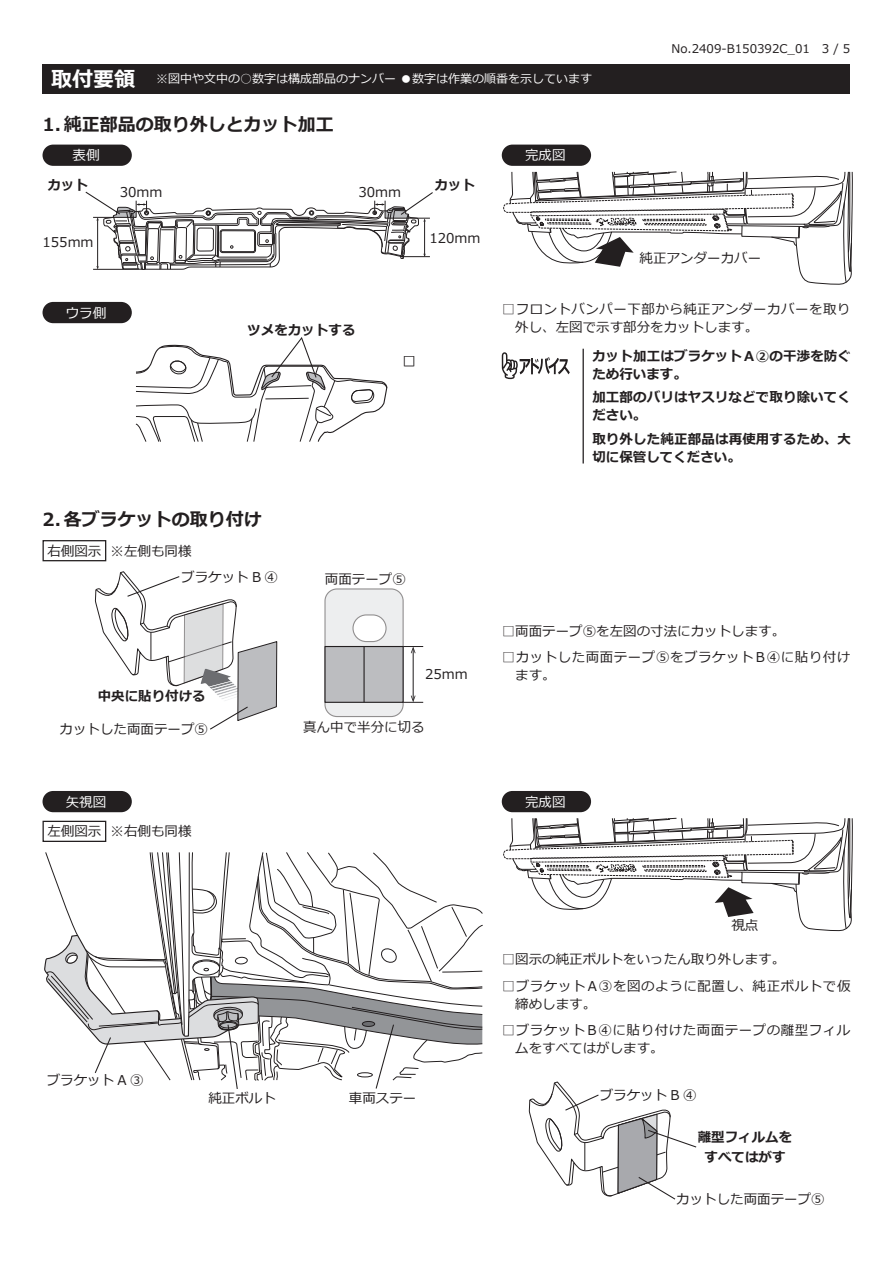
<style>
.page{position:relative;width:893px;height:1263px;background:#fff}
.page>*{position:absolute;margin:0;border:0;box-sizing:border-box;transform-origin:0 0}
.t1{font:700 21px "Meiryo";color:#fff}
.t2{font:700 18px "Meiryo";color:#231f20}
.t3{font:13.5px "Meiryo";color:#231f20}
.t4{font:700 13.5px/18px "Meiryo";letter-spacing:.01em;color:#231f20}
.t5{font:13.5px/18px "Meiryo";letter-spacing:.04em;color:#231f20}
.t6{font:13.5px/18px "Meiryo";letter-spacing:.035em;color:#231f20}
.t7{font:13.5px "Meiryo";color:#fff}
.t8{font:12px "Meiryo";color:#fff}
.t9{font:12px "Meiryo";color:#231f20}
</style>
<div class="page">
<div style="left:43px;top:64px;width:807px;height:30px;background:#231f20"></div>
<svg style="left:502px;top:352px;width:68px;height:27px"></svg>
<hr style="left:583px;top:349px;width:1px;height:114px;background:#231f20">
<svg style="left:503px;top:171px;width:350px;height:114px"></svg>
<div style="left:502px;top:145px;width:89px;height:21px;background:#231f20;border-radius:11px"></div>
<svg style="left:85px;top:191px;width:348px;height:79px"></svg>
<div style="left:43px;top:145px;width:89px;height:21px;background:#231f20;border-radius:11px"></div>
<div style="left:43px;top:302px;width:89px;height:21px;background:#231f20;border-radius:11px"></div>
<svg style="left:135px;top:337px;width:253px;height:105px"></svg>
<svg style="left:324px;top:588px;width:99px;height:129px"></svg>
<div style="left:43px;top:540px;width:63px;height:21px;border:1px solid #231f20"></div>
<svg style="left:95px;top:571px;width:182px;height:159px"></svg>
<svg style="left:503px;top:818px;width:350px;height:113px"></svg>
<div style="left:502px;top:791px;width:89px;height:21px;background:#231f20;border-radius:11px"></div>
<svg style="left:44px;top:852px;width:439px;height:237px"></svg>
<div style="left:43px;top:791px;width:89px;height:21px;background:#231f20;border-radius:11px"></div>
<div style="left:43px;top:821px;width:63px;height:21px;border:1px solid #231f20"></div>
<svg style="left:529px;top:1081px;width:168px;height:119px"></svg>
<p class="t1" style="left:51px;top:64px;width:118px">取付要領　<sup>※</sup></p>
<p class="t2" style="left:43px;top:111px;width:293px">1. 純正部品の取り外しとカット加工</p>
<p class="t8" style="left:168px;top:70px;width:426px">図中や文中の○数字は構成部品のナンバー ●数字は作業の順番を示しています</p>
<p class="t7" style="left:73px;top:146px;width:28px">表側</p>
<p class="t7" style="left:525px;top:146px;width:42px">完成図</p>
<p class="t4" style="left:48px;top:177px;width:42px">カット</p>
<p class="t3" style="left:120px;top:183px;width:44px">30mm</p>
<p class="t3" style="left:358px;top:183px;width:44px">30mm</p>
<p class="t4" style="left:435px;top:177px;width:42px">カット</p>
<p class="t3" style="left:43px;top:233px;width:53px">155mm</p>
<p class="t3" style="left:429px;top:228px;width:53px">120mm</p>
<p class="t9" style="left:672px;top:40px;width:140px">No.2409-B150392C_01</p>
<p class="t9" style="left:822px;top:40px;width:30px">3 5/</p>
<p class="t3" style="left:640px;top:248px;width:123px">純正アンダーカバー</p>
<p class="t7" style="left:66px;top:303px;width:42px">ウラ側</p>
<p class="t4" style="left:248px;top:322px;width:109px">ツメをカットする</p>
<p class="t3" style="left:403px;top:352px;width:15px">□</p>
<p class="t2" style="left:43px;top:507px;width:221px">2. 各ブラケットの取り付け</p>
<p class="t3" style="left:47px;top:541px;width:55px">右側図示</p>
<p class="t3" style="left:111px;top:541px;width:82px">※左側も同様</p>
<p class="t3" style="left:181px;top:567px;width:98px">ブラケット B 4</p>
<p class="t3" style="left:325px;top:569px;width:82px">両面テープ5</p>
<p class="t4" style="left:98px;top:687px;width:110px">中央に貼り付ける</p>
<p class="t3" style="left:60px;top:720px;width:150px">カットした両面テープ5</p>
<p class="t7" style="left:66px;top:792px;width:42px">矢視図</p>
<p class="t3" style="left:47px;top:822px;width:55px">左側図示</p>
<p class="t3" style="left:111px;top:822px;width:82px">※右側も同様</p>
<p class="t3" style="left:425px;top:665px;width:44px">25mm</p>
<p class="t3" style="left:303px;top:718px;width:123px">真ん中で半分に切る</p>
<p class="t3" style="left:47px;top:1070px;width:98px">ブラケット A 3</p>
<p class="t3" style="left:208px;top:1088px;width:69px">純正ボルト</p>
<p class="t3" style="left:349px;top:1088px;width:69px">車両ステー</p>
<p class="t6" style="left:515px;top:301px;width:337px;text-indent:-14px">□フロントバンパー下部から純正アンダーカバーを取り外し、左図で示す部分をカットします。</p>
<p class="t4" style="left:592px;top:347px;width:260px">カット加工はブラケットA②の干渉を防ぐため行います。</p>
<p class="t4" style="left:592px;top:389px;width:260px">加工部のバリはヤスリなどで取り除いてください。</p>
<p class="t4" style="left:592px;top:431px;width:260px">取り外した純正部品は再使用するため、大切に保管してください。</p>
<p class="t3" style="left:502px;top:621px;width:285px">□両面テープ⑤を左図の寸法にカットします。</p>
<p class="t5" style="left:515px;top:649px;width:337px;text-indent:-14px">□カットした両面テープ⑤をブラケットB④に貼り付けます。</p>
<p class="t7" style="left:525px;top:792px;width:42px">完成図</p>
<p class="t3" style="left:731px;top:916px;width:28px">視点</p>
<p class="t3" style="left:502px;top:950px;width:285px">□図示の純正ボルトをいったん取り外します。</p>
<p class="t5" style="left:515px;top:978px;width:337px;text-indent:-14px">□ブラケットA ③を図のように配置し、純正ボルトで仮締めします。</p>
<p class="t5" style="left:515px;top:1022px;width:337px;text-indent:-14px">□ブラケットB④に貼り付けた両面テープの離型フィルムをすべてはがします。</p>
<p class="t3" style="left:600px;top:1086px;width:98px">ブラケット B 4</p>
<p class="t4" style="left:698px;top:1129px;width:96px">離型フィルムを</p>
<p class="t4" style="left:704px;top:1148px;width:82px">すべてはがす</p>
<p class="t3" style="left:676px;top:1189px;width:150px">カットした両面テープ5</p>
</div>
